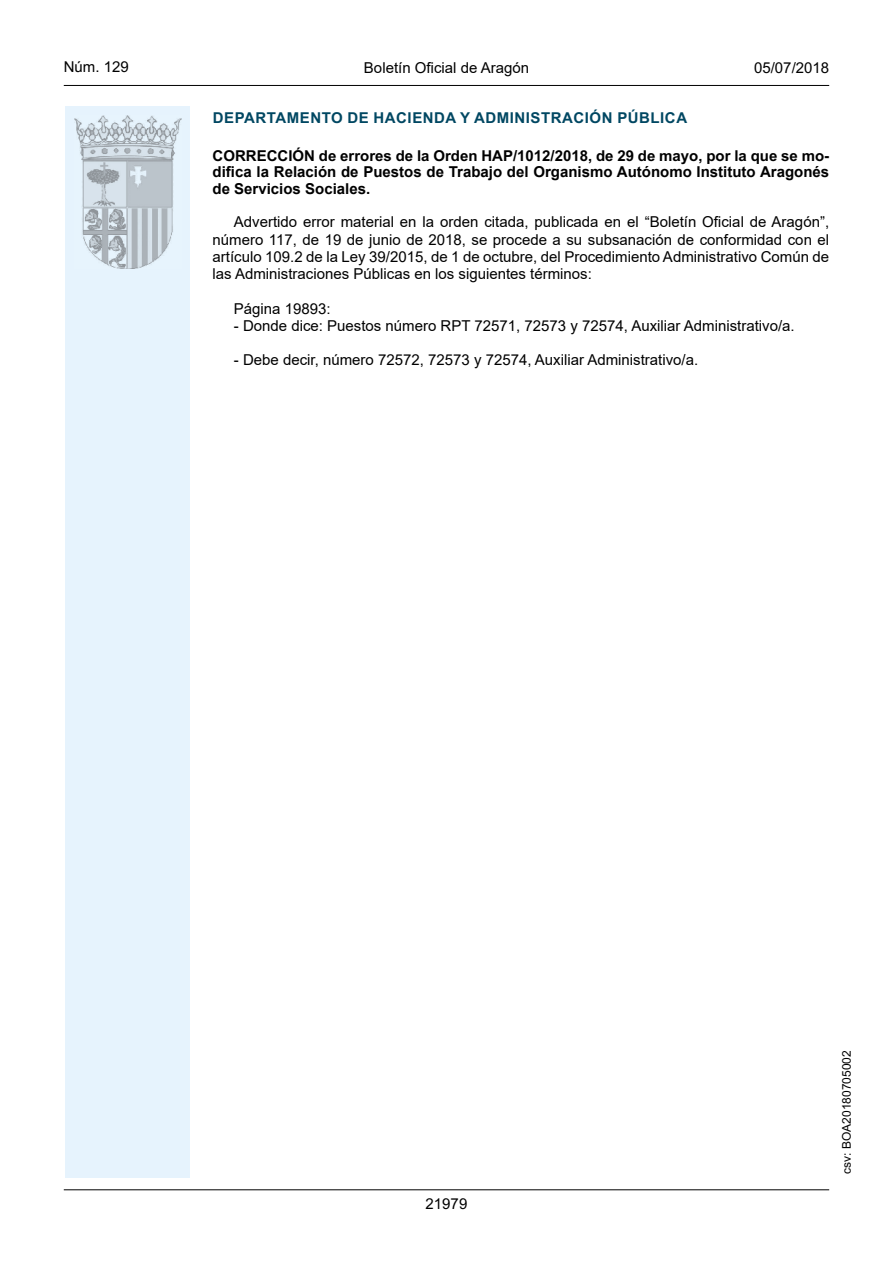
<style>
.page{position:relative;width:893px;height:1263px;background:#fff}
.page>*{position:absolute;margin:0;border:0;box-sizing:border-box;transform-origin:0 0}
.inicio_de_parrafo{font:15px/17.2px "Arial";color:#000;text-align:justify}
.Titulo_text{font:700 15px/16.5px "Arial";color:#000;text-align:justify}
.emisor_text{font:15px "Arial Bold MT2";letter-spacing:.035em;color:#004762}
.estilo_head-c{font:15px "Arial";color:#000}
.estilo_head-d{font:15px "Arial MT2";color:#000}
.estilo_head-i{font:15px "Arial MT2";color:#000}
.numero_pagina{font:15px "Arial MT2";color:#000}
.estilo_head-i-2{font:12px "Arial MT2";color:#000}
.s1{font-family:"Arial Bold MT2";font-weight:400}
</style>
<div class="page">
<div style="left:65px;top:106px;width:125px;height:1072px;background:#e6f3fd"></div>
<img style="left:75px;top:115px;width:106px;height:153px">
<hr style="left:64px;top:85px;width:765px;height:1px;background:#000">
<hr style="left:64px;top:1189px;width:765px;height:1px;background:#000">
<p class="estilo_head-i" style="left:64px;top:57px;width:67px">Núm. 129</p>
<p class="estilo_head-c" style="left:364px;top:57px;width:167px">Boletín Oficial de Aragón</p>
<p class="estilo_head-d" style="left:754px;top:57px;width:77px">05/07/2018</p>
<p class="emisor_text" style="left:213px;top:107px;width:476px">DEPARTAMENTO DE HACIENDA Y ADMINISTRACIÓN PÚBLICA</p>
<p class="Titulo_text" style="left:213px;top:147px;width:618px"><span class="s1">CORRECCIÓN de errores de la Orden HAP/1012/2018, de 29 de mayo, por la que se mo&shy;</span>difica la Relación de Puestos de Trabajo del Organismo Autónomo Instituto Aragonés de Servicios Sociales.</p>
<p class="inicio_de_parrafo" style="left:213px;top:213px;width:618px;text-indent:21px">Advertido error material en la orden citada, publicada en el “Boletín Oficial de Aragón”, número 117, de 19 de junio de 2018, se procede a su subsanación de conformidad con el artículo 109.2 de la Ley 39/2015, de 1 de octubre, del Procedimiento Administrativo Común de las Administraciones Públicas en los siguientes términos:</p>
<p class="inicio_de_parrafo" style="left:234px;top:300px;width:98px">Página 19893:</p>
<p class="inicio_de_parrafo" style="left:234px;top:317px;width:562px">- Donde dice: Puestos número RPT 72571, 72573 y 72574, Auxiliar Administrativo/a.</p>
<p class="inicio_de_parrafo" style="left:234px;top:351px;width:466px">- Debe decir, número 72572, 72573 y 72574, Auxiliar Administrativo/a.</p>
<p class="numero_pagina" style="left:426px;top:1193px;width:43px">21979</p>
<p class="estilo_head-i-2" style="left:838px;top:1174px;width:125px;rotate:-90deg">csv: BOA20180705002</p>
</div>
